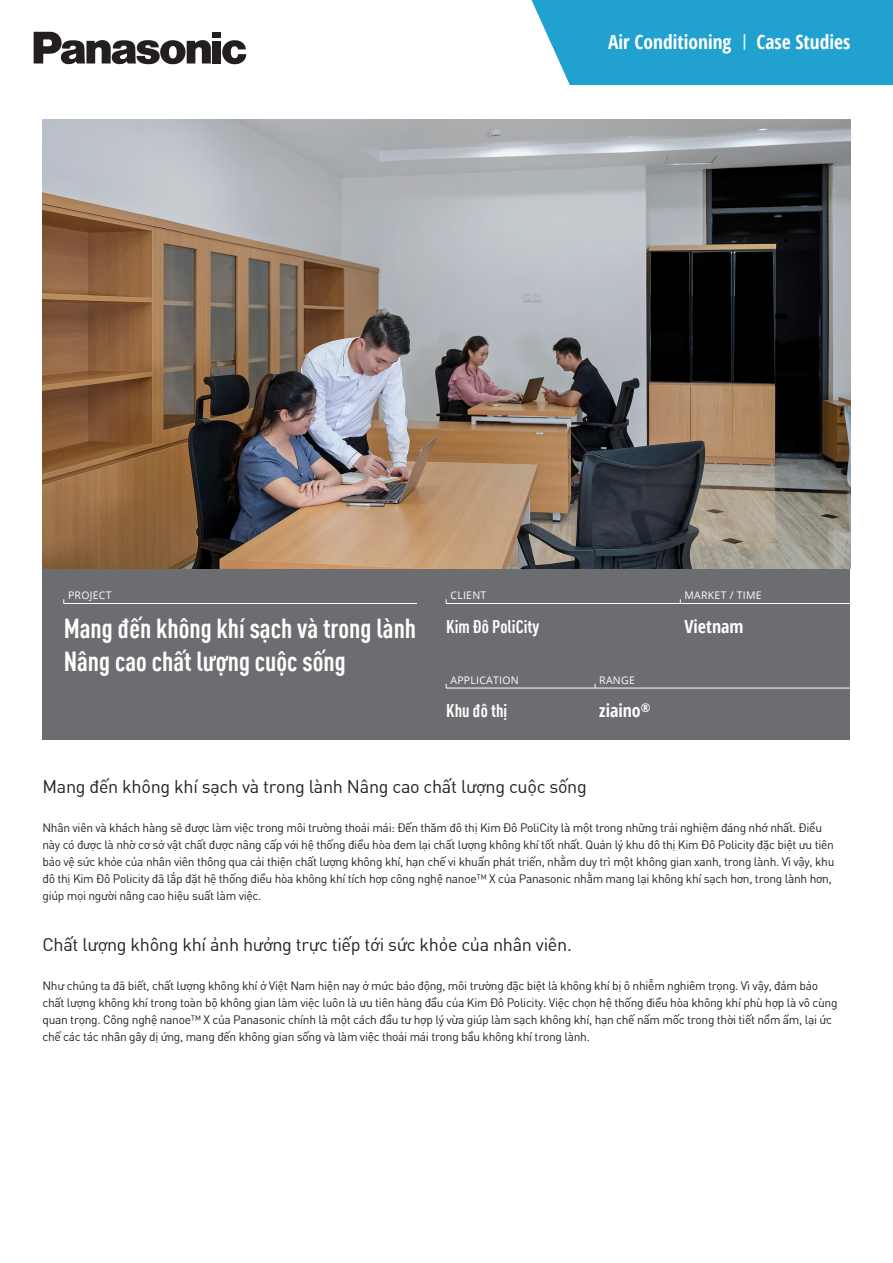
<style>
.page{position:relative;width:893px;height:1263px;background:#fff}
.page>*{position:absolute;margin:0;border:0;box-sizing:border-box;transform-origin:0 0}
.t1{font:700 condensed 27px/32.4px "GMVDIN Pro";color:#fff}
.t2{font:700 condensed 19.5px "Open Sans";color:#fff}
.t3{font:18px "GMVDIN Pro";letter-spacing:-.015em;color:#231f20}
.t4{font:700 condensed 18px "GMVDIN Pro";color:#fff}
.t5{font:700 condensed 18px "Open Sans";color:#fff}
.t6{font:12px/17px "GMVDIN Pro";letter-spacing:-.025em;color:#231f20}
.t7{font:10.5px "Open Sans";letter-spacing:.025em;color:#fff}
</style>
<div class="page">
<img style="left:43px;top:119px;width:807px;height:450px">
<div style="left:531px;top:0;width:362px;height:85px;background:#20a1cf"></div>
<svg style="left:222px;top:40px;width:24px;height:24px"></svg>
<div style="left:213px;top:32px;width:8px;height:6px;background:#231f20"></div>
<div style="left:213px;top:41px;width:8px;height:23px;background:#231f20"></div>
<svg style="left:34px;top:32px;width:177px;height:32px"></svg>
<div style="left:43px;top:569px;width:807px;height:170px;background:#6c6d70"></div>
<hr style="left:64px;top:603px;width:353px;height:1px;background:#fff">
<hr style="left:446px;top:603px;width:404px;height:1px;background:#fff">
<hr style="left:446px;top:688px;width:404px;height:1px;background:#fff">
<h2 class="t2" style="left:608px;top:28px;width:244px">Air Conditioning <sup>|</sup> Case Studies</h2>
<p class="t7" style="left:68px;top:588px;width:45px">PROJECT</p>
<p class="t7" style="left:450px;top:588px;width:37px">CLIENT</p>
<h1 class="t1" style="left:64px;top:610px;width:354px">Mang đến không khí sạch và trong lành<br>Nâng cao chất lượng cuộc sống</h1>
<h3 class="t4" style="left:446px;top:613px;width:95px">Kim Đô PoliCity</h3>
<p class="t7" style="left:450px;top:673px;width:70px">APPLICATION</p>
<h3 class="t4" style="left:446px;top:698px;width:63px">Khu đô thị</h3>
<p class="t7" style="left:599px;top:673px;width:37px">RANGE</p>
<h3 class="t5" style="left:599px;top:698px;width:53px">ziaino<sup>®</sup></h3>
<p class="t7" style="left:684px;top:588px;width:79px">MARKET / TIME</p>
<h3 class="t5" style="left:684px;top:614px;width:61px">Vietnam</h3>
<h3 class="t3" style="left:42px;top:772px;width:546px">Mang đến không khí sạch và trong lành Nâng cao chất lượng cuộc sống</h3>
<p class="t6" style="left:42px;top:818px;width:793px">Nhân viên và khách hàng sẽ được làm việc trong môi trường thoải mái: Đến thăm đô thị Kim Đô PoliCity là một trong những trải nghiệm đáng nhớ nhất. Điều này có được là nhờ cơ sở vật chất được nâng cấp với hệ thống điều hòa đem lại chất lượng không khí tốt nhất. Quản lý khu đô thị Kim Đô Policity đặc biệt ưu tiên bảo vệ sức khỏe của nhân viên thông qua cải thiện chất lượng không khí, hạn chế vi khuẩn phát triển, nhằm duy trì một không gian xanh, trong lành. Vì vậy, khu đô thị Kim Đô Policity đã lắp đặt hệ thống điều hòa không khí tích hợp công nghệ nanoe™ X của Panasonic nhằm mang lại không khí sạch hơn, trong lành hơn, giúp mọi người nâng cao hiệu suất làm việc.</p>
<h3 class="t3" style="left:42px;top:930px;width:531px">Chất lượng không khí ảnh hưởng trực tiếp tới sức khỏe của nhân viên.</h3>
<p class="t6" style="left:42px;top:976px;width:797px">Như chúng ta đã biết, chất lượng không khí ở Việt Nam hiện nay ở mức báo động, môi trường đặc biệt là không khí bị ô nhiễm nghiêm trọng. Vì vậy, đảm bảo chất lượng không khí trong toàn bộ không gian làm việc luôn là ưu tiên hàng đầu của Kim Đô Policity. Việc chọn hệ thống điều hòa không khí phù hợp là vô cùng quan trọng. Công nghệ nanoe™ X của Panasonic chính là một cách đầu tư hợp lý vừa giúp làm sạch không khí, hạn chế nấm mốc trong thời tiết nồm ẩm, lại ức chế các tác nhân gây dị ứng, mang đến không gian sống và làm việc thoải mái trong bầu không khí trong lành.</p>
</div>
